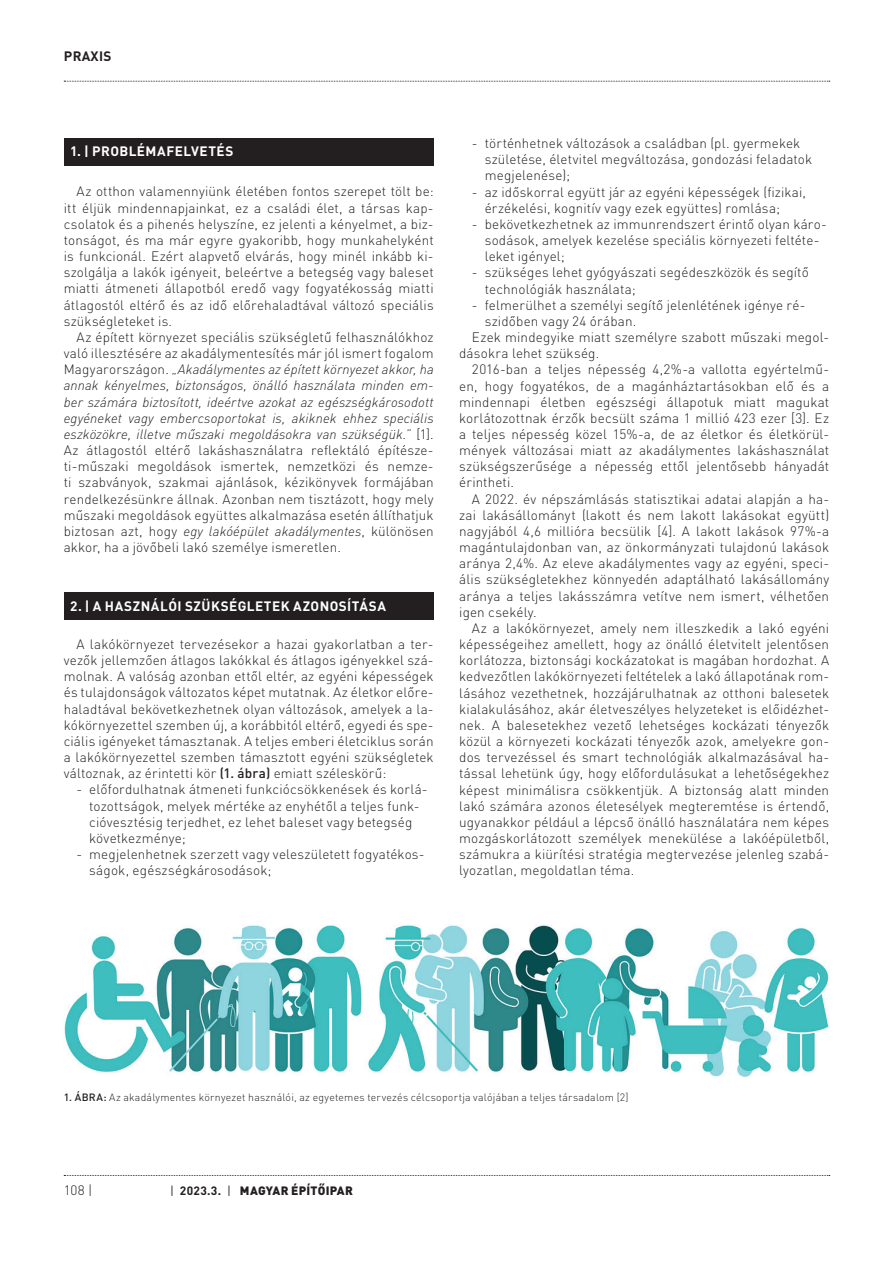
<style>
.page{position:relative;width:893px;height:1263px;background:#fff}
.page>*{position:absolute;margin:0;border:0;box-sizing:border-box;transform-origin:0 0}
.t1{font:300 13.5px/16.2px "DIN Pro";letter-spacing:.01em;color:#231f20}
.t2{font:700 13.5px "DIN Pro";letter-spacing:.035em;color:#fff}
.t3{font:700 13.5px "DIN Pro";letter-spacing:.02em;color:#231f20}
.t4{font:900 12px "DIN Pro";letter-spacing:.015em;color:#231f20}
.t5{font:300 10.5px "DIN Pro";letter-spacing:.02em;color:#231f20}
.s1{font-style:italic}
.s2{font-weight:500}
.s3{font-weight:400}
.s4{font-weight:700}
</style>
<div class="page">
<svg style="left:64px;top:81px;width:766px;height:1px"></svg>
<svg style="left:64px;top:1175px;width:766px;height:1px"></svg>
<div style="left:64px;top:138px;width:370px;height:27px;background:#231f20"></div>
<div style="left:64px;top:593px;width:370px;height:27px;background:#231f20"></div>
<img style="left:64px;top:925px;width:765px;height:152px">
<p class="t3" style="left:64px;top:45px;width:49px">PRAXIS</p>
<p class="t2" style="left:70px;top:140px;width:165px">1. | PROBLÉMAFELVETÉS</p>
<p class="t1" style="left:64px;top:182px;width:371px;text-align:justify;text-indent:13px">Az otthon valamennyiünk életében fontos szerepet tölt be: itt éljük mindennapjainkat, ez a családi élet, a társas kap&shy;csolatok és a pihenés helyszíne, ez jelenti a kényelmet, a biz&shy;tonságot, és ma már egyre gyakoribb, hogy munkahelyként is funkcionál. Ezért alapvető elvárás, hogy minél inkább ki&shy;szolgálja a lakók igényeit, beleértve a betegség vagy baleset miatti átmeneti állapotból eredő vagy fogyatékosság miatti átlagostól eltérő és az idő előrehaladtával változó speciális szükségleteket is.</p>
<p class="t1" style="left:64px;top:328px;width:371px;text-align:justify;text-indent:13px">Az épített környezet speciális szükségletű felhasználókhoz való illesztésére az akadálymentesítés már jól ismert fogalom Magyarországon. <span class="s1">„Akadálymentes az épített környezet akkor, ha annak kényelmes, biztonságos, önálló használata minden em&shy;ber számára biztosított, ideértve azokat az egészségkárosodott egyéneket vagy embercsoportokat is, akiknek ehhez speciális eszközökre, illetve műszaki megoldásokra van szükségük.”</span> [1].<br>Az átlagostól eltérő lakáshasználatra reflektáló építésze&shy;ti-műszaki megoldások ismertek, nemzetközi és nemze&shy;ti szabványok, szakmai ajánlások, kézikönyvek formájában rendelkezésünkre állnak. Azonban nem tisztázott, hogy mely műszaki megoldások együttes alkalmazása esetén állíthatjuk biztosan azt, hogy <span class="s1">egy lakóépület akadálymentes</span>, különösen akkor, ha a jövőbeli lakó személye ismeretlen.</p>
<p class="t2" style="left:70px;top:595px;width:317px">2. | A HASZNÁLÓI SZÜKSÉGLETEK AZONOSÍTÁSA</p>
<p class="t1" style="left:64px;top:635px;width:371px;text-align:justify;text-indent:13px">A lakókörnyezet tervezésekor a hazai gyakorlatban a ter&shy;vezők jellemzően átlagos lakókkal és átlagos igényekkel szá&shy;molnak. A valóság azonban ettől eltér, az egyéni képességek és tulajdonságok változatos képet mutatnak. Az életkor előre&shy;haladtával bekövetkezhetnek olyan változások, amelyek a la&shy;kókörnyezettel szemben új, a korábbitól eltérő, egyedi és spe&shy;ciális igényeket támasztanak. A teljes emberi életciklus során a lakókörnyezettel szemben támasztott egyéni szükségletek változnak, az érintetti kör <span class="s2">(1. ábra)</span> emiatt széleskörű:</p>
<p class="t1" style="left:89px;top:780px;width:340px;text-indent:-13px">- előfordulhatnak átmeneti funkciócsökkenések és korlá&shy;tozottságok, melyek mértéke az enyhétől a teljes funk&shy;cióvesztésig terjedhet, ez lehet baleset vagy betegség következménye;</p>
<p class="t1" style="left:89px;top:845px;width:337px;text-indent:-13px">- megjelenhetnek szerzett vagy veleszületett fogyatékos&shy;ságok, egészségkárosodások;</p>
<p class="t1" style="left:485px;top:134px;width:329px;text-indent:-13px">- történhetnek változások a családban (pl. gyermekek születése, életvitel megváltozása, gondozási feladatok megjelenése);</p>
<p class="t1" style="left:485px;top:182px;width:323px;text-indent:-13px">- az időskorral együtt jár az egyéni képességek (fizikai, érzékelési, kognitív vagy ezek együttes) romlása;</p>
<p class="t1" style="left:485px;top:215px;width:344px;text-indent:-13px">- bekövetkezhetnek az immunrendszert érintő olyan káro&shy;sodások, amelyek kezelése speciális környezeti feltéte&shy;leket igényel;</p>
<p class="t1" style="left:485px;top:263px;width:326px;text-indent:-13px">- szükséges lehet gyógyászati segédeszközök és segítő technológiák használata;</p>
<p class="t1" style="left:472px;top:296px;width:335px">- felmerülhet a személyi segítő jelenlétének igénye ré-</p>
<p class="t1" style="left:485px;top:312px;width:153px">szidőben vagy 24 órában.</p>
<p class="t1" style="left:472px;top:328px;width:359px">Ezek mindegyike miatt személyre szabott műszaki megol-</p>
<p class="t1" style="left:459px;top:344px;width:142px">dásokra lehet szükség.</p>
<p class="t1" style="left:472px;top:360px;width:359px">2016-ban a teljes népesség 4,2%-a vallotta egyértelmű-</p>
<p class="t1" style="left:459px;top:376px;width:371px">en, hogy fogyatékos, de a magánháztartásokban elő és a</p>
<p class="t1" style="left:459px;top:392px;width:371px">mindennapi életben egészségi állapotuk miatt magukat</p>
<p class="t1" style="left:459px;top:409px;width:371px">korlátozottnak érzők becsült száma 1 millió 423 ezer [3]. Ez</p>
<p class="t1" style="left:459px;top:425px;width:371px">a teljes népesség közel 15%-a, de az életkor és életkörül-</p>
<p class="t1" style="left:459px;top:441px;width:371px">mények változásai miatt az akadálymentes lakáshasználat</p>
<p class="t1" style="left:459px;top:457px;width:371px">szükségszerűsége a népesség ettől jelentősebb hányadát</p>
<p class="t1" style="left:459px;top:473px;width:56px">érintheti.</p>
<p class="t1" style="left:472px;top:489px;width:359px">A 2022. év népszámlásás statisztikai adatai alapján a ha-</p>
<p class="t1" style="left:459px;top:506px;width:371px">zai lakásállományt (lakott és nem lakott lakásokat együtt)</p>
<p class="t1" style="left:459px;top:522px;width:371px">nagyjából 4,6 millióra becsülik [4]. A lakott lakások 97%-a</p>
<p class="t1" style="left:459px;top:538px;width:371px">magántulajdonban van, az önkormányzati tulajdonú lakások</p>
<p class="t1" style="left:459px;top:554px;width:371px">aránya 2,4%. Az eleve akadálymentes vagy az egyéni, speci-</p>
<p class="t1" style="left:459px;top:570px;width:371px">ális szükségletekhez könnyedén adaptálható lakásállomány</p>
<p class="t1" style="left:459px;top:586px;width:371px">aránya a teljes lakásszámra vetítve nem ismert, vélhetően</p>
<p class="t1" style="left:459px;top:603px;width:79px">igen csekély.</p>
<p class="t1" style="left:472px;top:619px;width:359px">Az a lakókörnyezet, amely nem illeszkedik a lakó egyéni</p>
<p class="t1" style="left:459px;top:635px;width:371px">képességeihez amellett, hogy az önálló életvitelt jelentősen</p>
<p class="t1" style="left:459px;top:651px;width:371px">korlátozza, biztonsági kockázatokat is magában hordozhat. A</p>
<p class="t1" style="left:459px;top:667px;width:371px">kedvezőtlen lakókörnyezeti feltételek a lakó állapotának rom-</p>
<p class="t1" style="left:459px;top:683px;width:371px">lásához vezethetnek, hozzájárulhatnak az otthoni balesetek</p>
<p class="t1" style="left:459px;top:699px;width:371px">kialakulásához, akár életveszélyes helyzeteket is előidézhet-</p>
<p class="t1" style="left:459px;top:716px;width:371px">nek. A balesetekhez vezető lehetséges kockázati tényezők</p>
<p class="t1" style="left:459px;top:732px;width:371px">közül a környezeti kockázati tényezők azok, amelyekre gon-</p>
<p class="t1" style="left:459px;top:748px;width:371px">dos tervezéssel és smart technológiák alkalmazásával ha-</p>
<p class="t1" style="left:459px;top:764px;width:371px">tással lehetünk úgy, hogy előfordulásukat a lehetőségekhez</p>
<p class="t1" style="left:459px;top:780px;width:371px">képest minimálisra csökkentjük. A biztonság alatt minden</p>
<p class="t1" style="left:459px;top:796px;width:371px">lakó számára azonos életesélyek megteremtése is értendő,</p>
<p class="t1" style="left:459px;top:813px;width:371px">ugyanakkor például a lépcső önálló használatára nem képes</p>
<p class="t1" style="left:459px;top:829px;width:371px">mozgáskorlátozott személyek menekülése a lakóépületből,</p>
<p class="t1" style="left:459px;top:845px;width:371px">számukra a kiürítési stratégia megtervezése jelenleg szabá-</p>
<p class="t1" style="left:459px;top:861px;width:177px">lyozatlan, megoldatlan téma.</p>
<p class="t5" style="left:64px;top:1089px;width:566px"><span class="s2">1. ÁBRA:</span> Az akadálymentes környezet használói, az egyetemes tervezés célcsoportja valójában a teljes társadalom [2]</p>
<p class="t1" style="left:64px;top:1181px;width:30px">108 |</p>
<p class="t4" style="left:170px;top:1180px;width:184px"><span class="s3">|</span> <span class="s4">2023.3.</span> <span class="s3">|</span> MAGYAR ÉPÍTŐIPAR</p>
</div>
